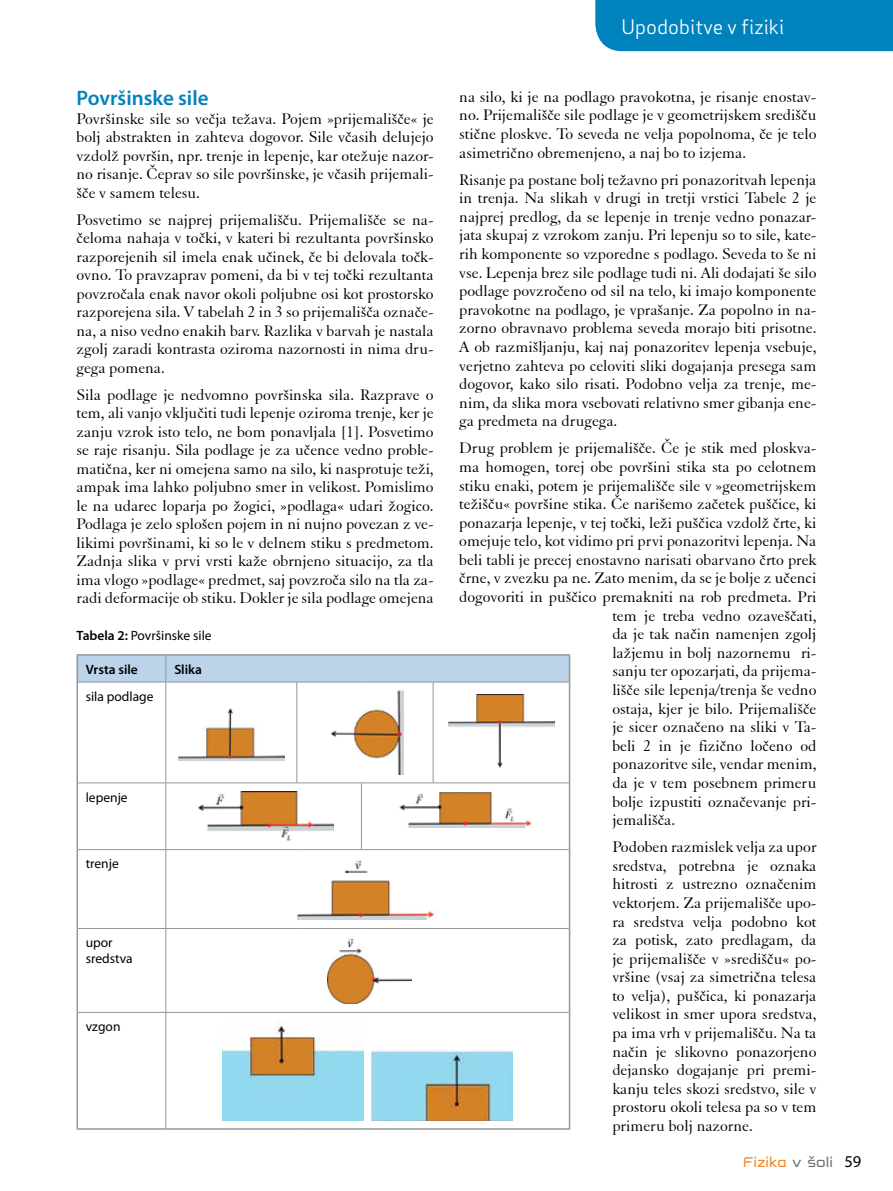
<style>
.page{position:relative;width:893px;height:1191px;background:#fff}
.page>*{position:absolute;margin:0;border:0;box-sizing:border-box;transform-origin:0 0}
.t1{font:600 21px "Myriad Pro";color:#0083bc}
.t2{font:19.5px "Apex Sans Book ST";color:#fff}
.t3{font:16.5px/18.6px "Elegant Garamond BT";color:#000;text-align:justify}
.t4{font:16.5px "Formation Sans";color:#f58220}
.t5{font:13.5px/15.6px "Myriad Pro";color:#000}
.t6{font:600 13.5px "Myriad Pro";color:#000}
.s1{font-weight:600}
.s2{color:#6d6e71}
.s3{font-family:"Myriad Pro";color:#000}
</style>
<div class="page">
<div style="left:595px;top:0;width:298px;height:51px;background:#0083bc"></div>
<hr style="left:165px;top:682px;width:1px;height:100px;background:#939598">
<hr style="left:296px;top:682px;width:1px;height:100px;background:#939598">
<hr style="left:433px;top:682px;width:1px;height:100px;background:#939598">
<hr style="left:78px;top:782px;width:88px;height:1px;background:#939598">
<hr style="left:166px;top:782px;width:131px;height:1px;background:#939598">
<hr style="left:165px;top:783px;width:1px;height:66px;background:#939598">
<hr style="left:297px;top:782px;width:64px;height:1px;background:#939598">
<hr style="left:361px;top:782px;width:72px;height:1px;background:#939598">
<hr style="left:361px;top:783px;width:1px;height:66px;background:#939598">
<hr style="left:433px;top:782px;width:136px;height:1px;background:#939598">
<hr style="left:78px;top:849px;width:88px;height:1px;background:#939598">
<hr style="left:166px;top:849px;width:131px;height:1px;background:#939598">
<hr style="left:165px;top:850px;width:1px;height:78px;background:#939598">
<hr style="left:297px;top:849px;width:64px;height:1px;background:#939598">
<hr style="left:361px;top:849px;width:72px;height:1px;background:#939598">
<hr style="left:433px;top:849px;width:136px;height:1px;background:#939598">
<hr style="left:78px;top:928px;width:88px;height:1px;background:#939598">
<hr style="left:166px;top:928px;width:131px;height:1px;background:#939598">
<hr style="left:165px;top:929px;width:1px;height:83px;background:#939598">
<hr style="left:297px;top:928px;width:64px;height:1px;background:#939598">
<hr style="left:361px;top:928px;width:72px;height:1px;background:#939598">
<hr style="left:433px;top:928px;width:136px;height:1px;background:#939598">
<hr style="left:78px;top:1012px;width:88px;height:1px;background:#939598">
<hr style="left:166px;top:1012px;width:131px;height:1px;background:#939598">
<hr style="left:165px;top:1012px;width:1px;height:116px;background:#939598">
<hr style="left:297px;top:1012px;width:64px;height:1px;background:#939598">
<hr style="left:361px;top:1012px;width:72px;height:1px;background:#939598">
<hr style="left:433px;top:1012px;width:136px;height:1px;background:#939598">
<hr style="left:77px;top:654px;width:89px;height:1px;background:#939598">
<hr style="left:166px;top:654px;width:131px;height:1px;background:#939598">
<hr style="left:297px;top:654px;width:64px;height:1px;background:#939598">
<hr style="left:361px;top:654px;width:72px;height:1px;background:#939598">
<hr style="left:433px;top:654px;width:137px;height:1px;background:#939598">
<svg style="left:77px;top:655px;width:493px;height:27px;background:#b9d1e5"></svg>
<hr style="left:77px;top:682px;width:1px;height:101px;background:#939598">
<hr style="left:569px;top:682px;width:1px;height:101px;background:#939598">
<hr style="left:77px;top:783px;width:1px;height:66px;background:#939598">
<hr style="left:569px;top:783px;width:1px;height:66px;background:#939598">
<hr style="left:77px;top:849px;width:1px;height:79px;background:#939598">
<hr style="left:569px;top:849px;width:1px;height:79px;background:#939598">
<hr style="left:77px;top:928px;width:1px;height:84px;background:#939598">
<hr style="left:569px;top:928px;width:1px;height:84px;background:#939598">
<hr style="left:77px;top:1012px;width:1px;height:116px;background:#939598">
<hr style="left:569px;top:1012px;width:1px;height:116px;background:#939598">
<hr style="left:77px;top:1128px;width:89px;height:1px;background:#939598">
<hr style="left:166px;top:1128px;width:131px;height:1px;background:#939598">
<hr style="left:297px;top:1128px;width:64px;height:1px;background:#939598">
<hr style="left:361px;top:1128px;width:72px;height:1px;background:#939598">
<hr style="left:433px;top:1128px;width:137px;height:1px;background:#939598">
<img style="left:178px;top:708px;width:106px;height:52px">
<img style="left:330px;top:690px;width:73px;height:84px">
<img style="left:448px;top:694px;width:106px;height:74px">
<img style="left:198px;top:791px;width:136px;height:50px">
<img style="left:399px;top:792px;width:133px;height:35px">
<img style="left:297px;top:860px;width:137px;height:60px">
<img style="left:328px;top:938px;width:84px;height:66px">
<img style="left:223px;top:1025px;width:140px;height:95px">
<img style="left:372px;top:1049px;width:141px;height:71px">
<p class="t1" style="left:77px;top:85px;width:134px">Površinske sile</p>
<p class="t3" style="left:77px;top:109px;width:359px">Površinske sile so večja težava. Pojem »prijemališče« je bolj abstrakten in zahteva dogovor. Sile včasih delujejo vzdolž površin, npr. trenje in lepenje, kar otežuje nazor&shy;no risanje. Čeprav so sile površinske, je včasih prijemali&shy;šče v samem telesu.</p>
<p class="t3" style="left:77px;top:210px;width:359px">Posvetimo se najprej prijemališču. Prijemališče se na&shy;čeloma nahaja v točki, v kateri bi rezultanta površinsko razporejenih sil imela enak učinek, če bi delovala točk&shy;ovno. To pravzaprav pomeni, da bi v tej točki rezultanta povzročala enak navor okoli poljubne osi kot prostorsko razporejena sila. V tabelah 2 in 3 so prijemališča označe&shy;na, a niso vedno enakih barv. Razlika v barvah je nastala zgolj zaradi kontrasta oziroma nazornosti in nima dru&shy;gega pomena.</p>
<p class="t3" style="left:77px;top:385px;width:359px">Sila podlage je nedvomno površinska sila. Razprave o tem, ali vanjo vključiti tudi lepenje oziroma trenje, ker je zanju vzrok isto telo, ne bom ponavljala [1]. Posvetimo se raje risanju. Sila podlage je za učence vedno proble&shy;matična, ker ni omejena samo na silo, ki nasprotuje teži, ampak ima lahko poljubno smer in velikost. Pomislimo le na udarec loparja po žogici, »podlaga« udari žogico.<br>Podlaga je zelo splošen pojem in ni nujno povezan z ve&shy;likimi površinami, ki so le v delnem stiku s predmetom.<br>Zadnja slika v prvi vrsti kaže obrnjeno situacijo, za tla ima vlogo »podlage« predmet, saj povzroča silo na tla za&shy;radi deformacije ob stiku. Dokler je sila podlage omejena</p>
<p class="t5" style="left:77px;top:627px;width:137px"><span class="s1">Tabela 2:</span> Površinske sile</p>
<p class="t6" style="left:86px;top:660px;width:54px">Vrsta sile</p>
<p class="t6" style="left:174px;top:660px;width:29px">Slika</p>
<p class="t5" style="left:86px;top:688px;width:69px">sila podlage</p>
<p class="t5" style="left:86px;top:789px;width:43px">lepenje</p>
<p class="t5" style="left:86px;top:855px;width:35px">trenje</p>
<p class="t5" style="left:86px;top:934px;width:48px">upor sredstva</p>
<p class="t5" style="left:86px;top:1018px;width:36px">vzgon</p>
<p class="t2" style="left:621px;top:14px;width:164px">Upodobitve v fiziki</p>
<p class="t3" style="left:459px;top:87px;width:359px">na silo, ki je na podlago pravokotna, je risanje enostav&shy;no. Prijemališče sile podlage je v geometrijskem središču stične ploskve. To seveda ne velja popolnoma, če je telo asimetrično obremenjeno, a naj bo to izjema.</p>
<p class="t3" style="left:459px;top:170px;width:359px">Risanje pa postane bolj težavno pri ponazoritvah lepenja in trenja. Na slikah v drugi in tretji vrstici Tabele 2 je najprej predlog, da se lepenje in trenje vedno ponazar&shy;jata skupaj z vzrokom zanju. Pri lepenju so to sile, kate&shy;rih komponente so vzporedne s podlago. Seveda to še ni vse. Lepenja brez sile podlage tudi ni. Ali dodajati še silo podlage povzročeno od sil na telo, ki imajo komponente pravokotne na podlago, je vprašanje. Za popolno in na&shy;zorno obravnavo problema seveda morajo biti prisotne.<br>A ob razmišljanju, kaj naj ponazoritev lepenja vsebuje, verjetno zahteva po celoviti sliki dogajanja presega sam dogovor, kako silo risati. Podobno velja za trenje, me&shy;nim, da slika mora vsebovati relativno smer gibanja ene&shy;ga predmeta na drugega.</p>
<p class="t3" style="left:459px;top:438px;width:359px">Drug problem je prijemališče. Če je stik med ploskva-</p>
<p class="t3" style="left:459px;top:457px;width:359px">ma homogen, torej obe površini stika sta po celotnem</p>
<p class="t3" style="left:459px;top:475px;width:359px">stiku enaki, potem je prijemališče sile v »geometrijskem</p>
<p class="t3" style="left:459px;top:494px;width:359px">težišču« površine stika. Če narišemo začetek puščice, ki</p>
<p class="t3" style="left:459px;top:513px;width:359px">ponazarja lepenje, v tej točki, leži puščica vzdolž črte, ki</p>
<p class="t3" style="left:459px;top:531px;width:359px">omejuje telo, kot vidimo pri prvi ponazoritvi lepenja. Na</p>
<p class="t3" style="left:459px;top:550px;width:359px">beli tabli je precej enostavno narisati obarvano črto prek</p>
<p class="t3" style="left:459px;top:568px;width:359px">črne, v zvezku pa ne. Zato menim, da se je bolje z učenci</p>
<p class="t3" style="left:459px;top:587px;width:359px">dogovoriti in puščico premakniti na rob predmeta. Pri</p>
<p class="t3" style="left:612px;top:606px;width:206px">tem je treba vedno ozaveščati,</p>
<p class="t3" style="left:612px;top:624px;width:206px">da je tak način namenjen zgolj</p>
<p class="t3" style="left:612px;top:643px;width:206px">lažjemu in bolj nazornemu ri-</p>
<p class="t3" style="left:612px;top:661px;width:206px">sanju ter opozarjati, da prijema-</p>
<p class="t3" style="left:612px;top:680px;width:206px">lišče sile lepenja/trenja še vedno</p>
<p class="t3" style="left:612px;top:698px;width:206px">ostaja, kjer je bilo. Prijemališče</p>
<p class="t3" style="left:612px;top:717px;width:206px">je sicer označeno na sliki v Ta-</p>
<p class="t3" style="left:612px;top:736px;width:206px">beli 2 in je fizično ločeno od</p>
<p class="t3" style="left:612px;top:754px;width:206px">ponazoritve sile, vendar menim,</p>
<p class="t3" style="left:612px;top:773px;width:206px">da je v tem posebnem primeru</p>
<p class="t3" style="left:612px;top:791px;width:206px">bolje izpustiti označevanje pri-</p>
<p class="t3" style="left:612px;top:810px;width:64px">jemališča.</p>
<p class="t3" style="left:612px;top:837px;width:206px">Podoben razmislek velja za upor sredstva, potrebna je oznaka hitrosti z ustrezno označenim vektorjem. Za prijemališče upo&shy;ra sredstva velja podobno kot za potisk, zato predlagam, da je prijemališče v »središču« po&shy;vršine (vsaj za simetrična telesa to velja), puščica, ki ponazarja velikost in smer upora sredstva, pa ima vrh v prijemališču. Na ta način je slikovno ponazorjeno dejansko dogajanje pri premi&shy;kanju teles skozi sredstvo, sile v prostoru okoli telesa pa so v tem primeru bolj nazorne.</p>
<p class="t4" style="left:743px;top:1153px;width:119px">Fizika <span class="s2">v šoli</span> <span class="s3">59</span></p>
</div>
